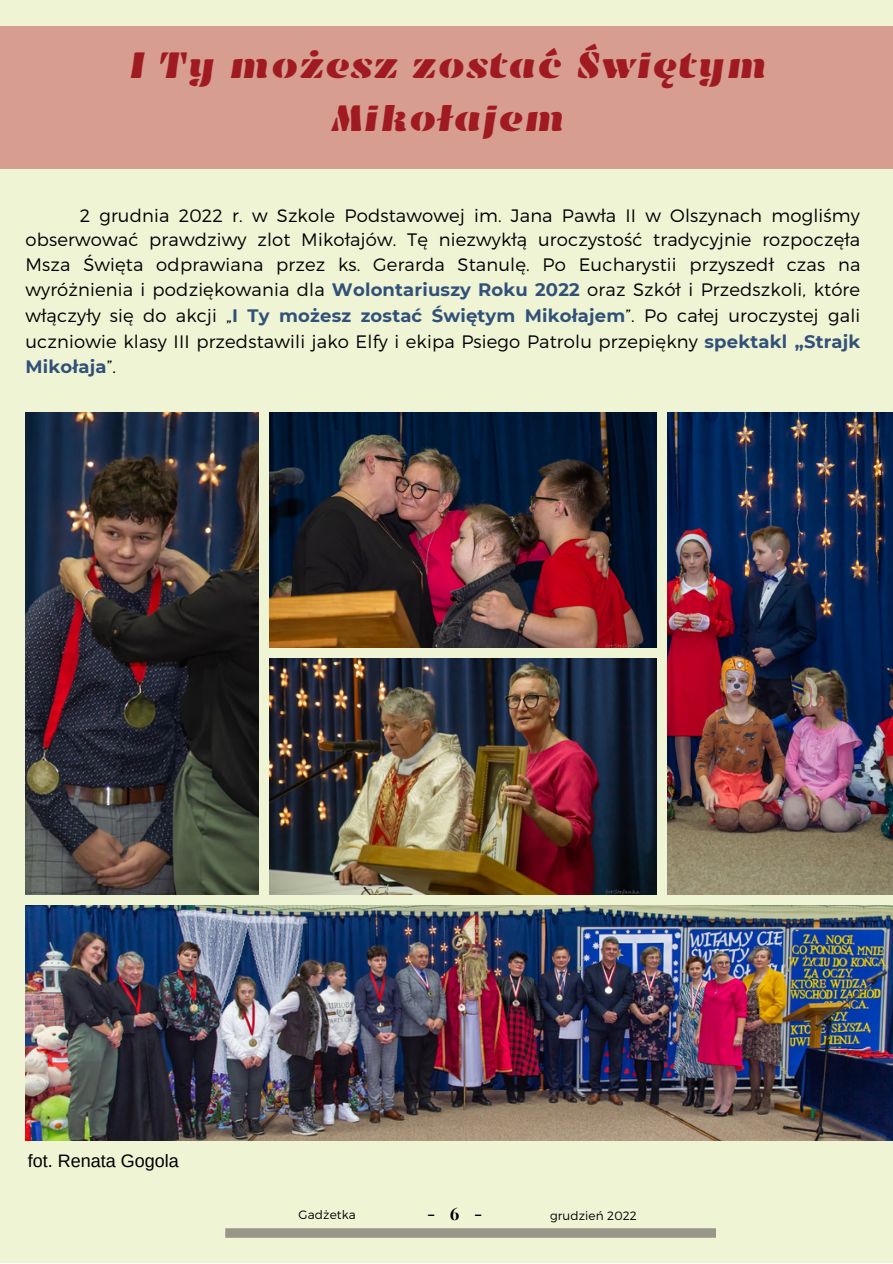
<style>
.page{position:relative;width:893px;height:1264px;background:#fff}
.page>*{position:absolute;margin:0;border:0;box-sizing:border-box;transform-origin:0 0}
.t1{font:38.55px/52.8px "Emblema One";color:#a01b21;text-align:center}
.t2{font:300 18px/25.3px "Montserrat";letter-spacing:.01em;color:#000;text-align:justify}
.t3{font:18px "Arimo";color:#000}
.t4{font:700 17.1px "Playfair Display";color:#000}
.t5{font:300 12.15px "Montserrat";letter-spacing:.01em;color:#000}
.s1{font-weight:700;color:#315179}
</style>
<div class="page">
<div style="left:0;top:0;width:892px;height:1262px;background:#eff4d5"></div>
<img style="left:25px;top:412px;width:233px;height:482px">
<img style="left:269px;top:412px;width:387px;height:235px">
<img style="left:667px;top:412px;width:225px;height:482px">
<img style="left:269px;top:658px;width:387px;height:236px">
<img style="left:25px;top:905px;width:867px;height:235px">
<svg style="left:225px;top:1228px;width:491px;height:9px;background:#9a9989"></svg>
<div style="left:0;top:27px;width:892px;height:142px;background:#d89d91"></div>
<h1 class="t1" style="left:129px;top:39px;width:640px">I Ty możesz zostać Świętym<br>Mikołajem</h1>
<p class="t2" style="left:25px;top:201px;width:836px;text-indent:54px">2 grudnia 2022 r. w Szkole Podstawowej im. Jana Pawła II w Olszynach mogliśmy obserwować prawdziwy zlot Mikołajów. Tę niezwykłą uroczystość tradycyjnie rozpoczęła Msza Święta odprawiana przez ks. Gerarda Stanulę. Po Eucharystii przyszedł czas na wyróżnienia i podziękowania dla <span class="s1">Wolontariuszy Roku 2022</span> oraz Szkół i Przedszkoli, które włączyły się do akcji „<span class="s1">I Ty możesz zostać Świętym Mikołajem</span>”. Po całej uroczystej gali uczniowie klasy III przedstawili jako Elfy i ekipa Psiego Patrolu przepiękny <span class="s1">spektakl „Strajk Mikołaja</span>”.</p>
<p class="t3" style="left:28px;top:1150px;width:152px">fot. Renata Gogola</p>
<p class="t5" style="left:298px;top:1206px;width:59px">Gadżetka</p>
<p class="t4" style="left:427px;top:1201px;width:57px">-6-</p>
<p class="t5" style="left:550px;top:1207px;width:88px">grudzień 2022</p>
</div>
